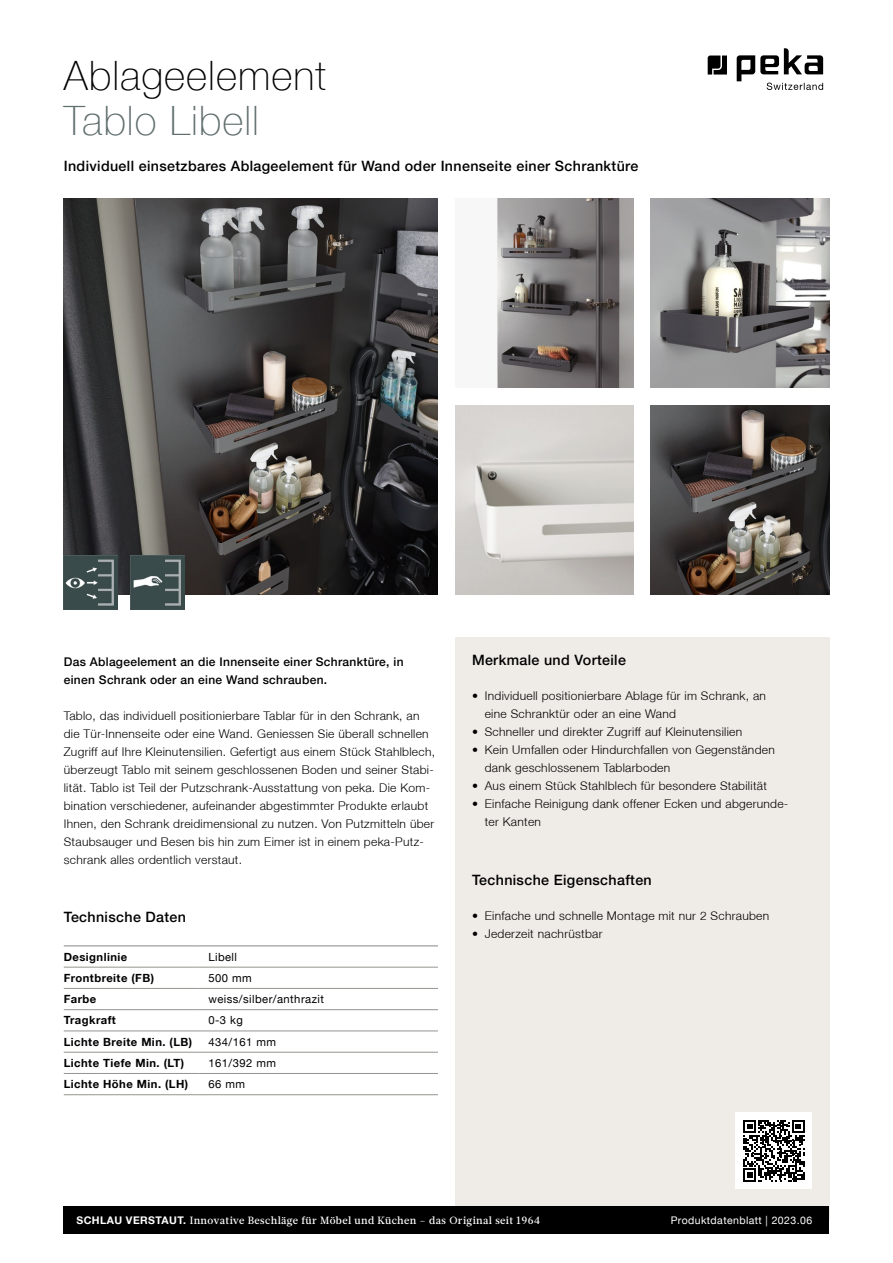
<style>
.page{position:relative;width:893px;height:1263px;background:#fff}
.page>*{position:absolute;margin:0;border:0;box-sizing:border-box;transform-origin:0 0}
.t1{font:100 40.5px "Helvetica Neue LT";letter-spacing:.025em;color:#000}
.t2{font:100 40.5px "Helvetica Neue LT";letter-spacing:.025em;color:#616e6e}
.t3{font:500 14.25px "Helvetica Neue LT";letter-spacing:.025em;color:#000}
.t4{font:300 12px/18px "Helvetica Neue LT";letter-spacing:.025em;color:#000}
.t5{font:500 12px/18px "Helvetica Neue LT";letter-spacing:.025em;color:#000}
.t6{font:700 11.25px "Helvetica Neue LT";letter-spacing:.04em;color:#000}
.t7{font:11.25px "Helvetica Neue LT";letter-spacing:.04em;color:#000}
.t8{font:500 10.5px "Glosa Text";letter-spacing:.04em;color:#fff}
.t9{font:10.5px "Helvetica Neue LT";letter-spacing:.04em;color:#fff}
.s1{font-family:"Helvetica Neue LT";font-weight:700}
</style>
<div class="page">
<div style="left:455px;top:638px;width:374px;height:582px;background:#efece7"></div>
<div style="left:64px;top:1206px;width:765px;height:28px;background:#000"></div>
<svg style="left:708px;top:56px;width:19px;height:19px"></svg>
<svg style="left:737px;top:48px;width:86px;height:42px"></svg>
<hr style="left:64px;top:967px;width:136px;height:1px;background:#959490">
<hr style="left:200px;top:967px;width:238px;height:1px;background:#959490">
<hr style="left:64px;top:988px;width:136px;height:1px;background:#959490">
<hr style="left:200px;top:988px;width:238px;height:1px;background:#959490">
<hr style="left:64px;top:1009px;width:136px;height:1px;background:#959490">
<hr style="left:200px;top:1009px;width:238px;height:1px;background:#959490">
<hr style="left:64px;top:1031px;width:136px;height:1px;background:#959490">
<hr style="left:200px;top:1031px;width:238px;height:1px;background:#959490">
<hr style="left:64px;top:1052px;width:136px;height:1px;background:#959490">
<hr style="left:200px;top:1052px;width:238px;height:1px;background:#959490">
<hr style="left:64px;top:1073px;width:136px;height:1px;background:#959490">
<hr style="left:200px;top:1073px;width:238px;height:1px;background:#959490">
<hr style="left:64px;top:1094px;width:136px;height:1px;background:#959490">
<hr style="left:200px;top:1094px;width:238px;height:1px;background:#959490">
<hr style="left:64px;top:945px;width:136px;height:1px;background:#959490">
<hr style="left:200px;top:945px;width:238px;height:1px;background:#959490">
<img style="left:64px;top:198px;width:374px;height:396px">
<img style="left:496px;top:198px;width:138px;height:189px">
<img style="left:651px;top:198px;width:178px;height:189px">
<img style="left:455px;top:405px;width:179px;height:189px">
<img style="left:651px;top:405px;width:178px;height:189px">
<img style="left:64px;top:556px;width:54px;height:54px">
<img style="left:131px;top:556px;width:54px;height:54px">
<div style="left:736px;top:1112px;width:76px;height:77px;background:#fff"></div>
<svg style="left:743px;top:1120px;width:62px;height:61px"></svg>
<h1 class="t1" style="left:64px;top:52px;width:264px">Ablageelement</h1>
<h1 class="t2" style="left:64px;top:97px;width:197px">Tablo Libell</h1>
<p class="t3" style="left:64px;top:158px;width:576px">Individuell einsetzbares Ablageelement für Wand oder Innenseite einer Schranktüre</p>
<p class="t5" style="left:64px;top:652px;width:341px">Das Ablageelement an die Innenseite einer Schranktüre, in einen Schrank oder an eine Wand schrauben.</p>
<p class="t4" style="left:64px;top:706px;width:373px">Tablo, das individuell positionierbare Tablar für in den Schrank, an die Tür-Innenseite oder eine Wand. Geniessen Sie überall schnellen Zugriff auf Ihre Kleinutensilien. Gefertigt aus einem Stück Stahlblech, überzeugt Tablo mit seinem geschlossenen Boden und seiner Stabi&shy;lität. Tablo ist Teil der Putzschrank-Ausstattung von peka. Die Kom&shy;bination verschiedener, aufeinander abgestimmter Produkte erlaubt Ihnen, den Schrank dreidimensional zu nutzen. Von Putzmitteln über Staubsauger und Besen bis hin zum Eimer ist in einem peka-Putz&shy;schrank alles ordentlich verstaut.</p>
<p class="t3" style="left:64px;top:909px;width:124px">Technische Daten</p>
<p class="t6" style="left:64px;top:949px;width:65px">Designlinie</p>
<p class="t7" style="left:208px;top:950px;width:30px">Libell</p>
<p class="t6" style="left:64px;top:971px;width:92px">Frontbreite (FB)</p>
<p class="t7" style="left:208px;top:971px;width:45px">500 mm</p>
<p class="t6" style="left:64px;top:992px;width:34px">Farbe</p>
<p class="t7" style="left:208px;top:992px;width:117px">weiss/silber/anthrazit</p>
<p class="t6" style="left:64px;top:1013px;width:54px">Tragkraft</p>
<p class="t7" style="left:208px;top:1014px;width:36px">0-3 kg</p>
<p class="t6" style="left:64px;top:1035px;width:130px">Lichte Breite Min. (LB)</p>
<p class="t7" style="left:208px;top:1035px;width:69px">434/161 mm</p>
<p class="t6" style="left:64px;top:1056px;width:122px">Lichte Tiefe Min. (LT)</p>
<p class="t7" style="left:208px;top:1056px;width:69px">161/392 mm</p>
<p class="t6" style="left:64px;top:1077px;width:126px">Lichte Höhe Min. (LH)</p>
<p class="t7" style="left:208px;top:1077px;width:38px">66 mm</p>
<p class="t3" style="left:472px;top:651px;width:155px">Merkmale und Vorteile</p>
<p class="t4" style="left:485px;top:686px;width:283px;text-indent:-13px">• Individuell positionierbare Ablage für im Schrank, an eine Schranktür oder an eine Wand</p>
<p class="t4" style="left:472px;top:722px;width:272px">• Schneller und direkter Zugriff auf Kleinutensilien</p>
<p class="t4" style="left:485px;top:740px;width:292px;text-indent:-13px">• Kein Umfallen oder Hindurchfallen von Gegenständen dank geschlossenem Tablarboden</p>
<p class="t4" style="left:472px;top:776px;width:296px">• Aus einem Stück Stahlblech für besondere Stabilität</p>
<p class="t4" style="left:485px;top:794px;width:305px;text-indent:-13px">• Einfache Reinigung dank offener Ecken und abgerunde&shy;ter Kanten</p>
<p class="t3" style="left:472px;top:871px;width:181px">Technische Eigenschaften</p>
<p class="t4" style="left:472px;top:906px;width:299px">• Einfache und schnelle Montage mit nur 2 Schrauben</p>
<p class="t4" style="left:472px;top:924px;width:132px">• Jederzeit nachrüstbar</p>
<p class="t8" style="left:77px;top:1213px;width:465px"><span class="s1">SCHLAU VERSTAUT.</span> Innovative Beschläge für Möbel und Küchen – das Original seit 1964</p>
<p class="t9" style="left:671px;top:1214px;width:143px">Produktdatenblatt | 2023.06</p>
</div>
